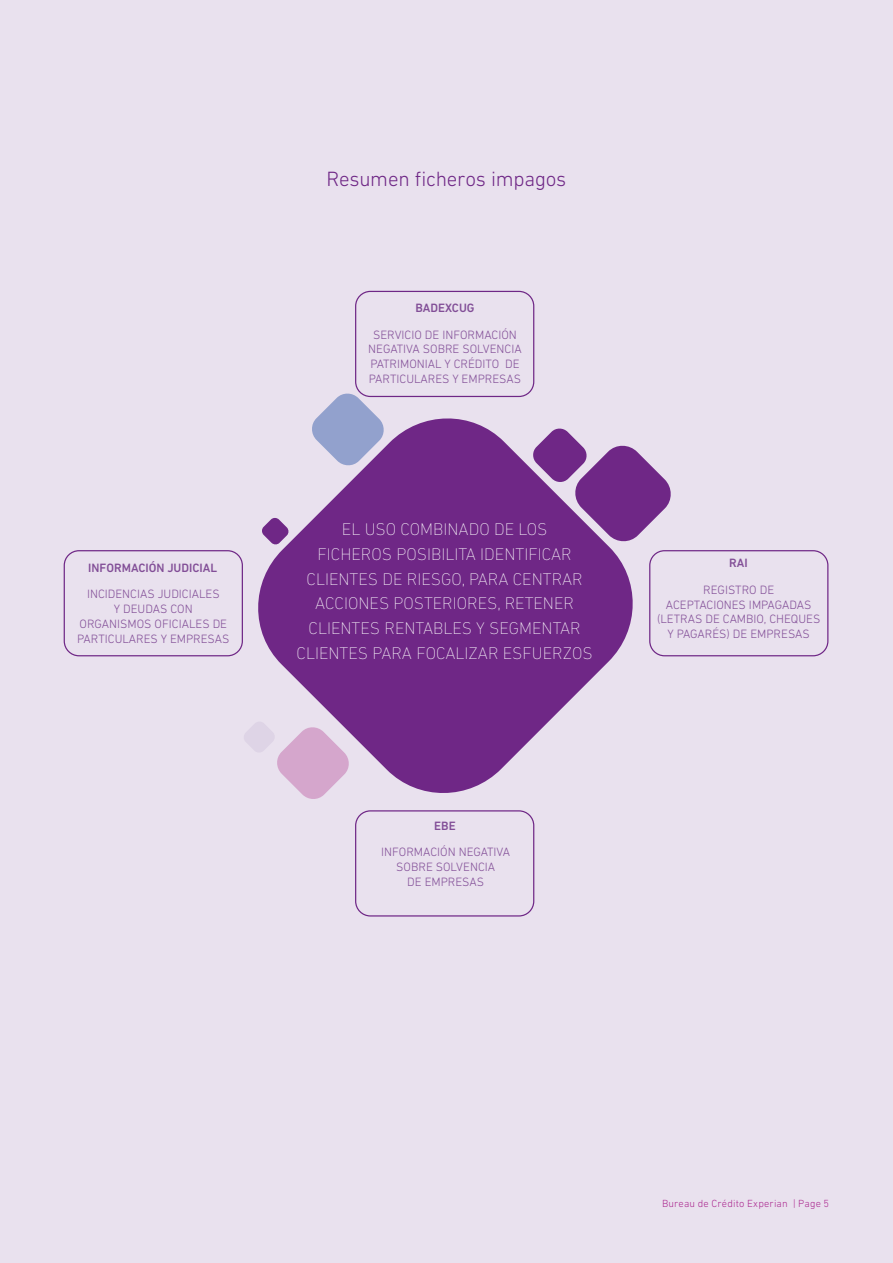
<style>
.page{position:relative;width:893px;height:1263px;background:#e9e1ee}
.page>*{position:absolute;margin:0;border:0;box-sizing:border-box;transform-origin:0 0}
.Headline_14_16{font:300 21px "DIN Next W1 G";letter-spacing:-.01em;color:#6f2786}
.t1{font:200 17.25px/24.8px "DIN Next W1 G";color:#fff;text-align:center}
.t2{font:300 12.3px/14.7px "DIN Next W1 G";color:#824e97;text-align:center}
.t3{font:500 12.3px "DIN Next W1 G";color:#824e97}
.Footer_Source_text_7{font:300 10.5px "DIN Next W1 G";letter-spacing:.02em;color:#ac2b91}
</style>
<div class="page">
<svg style="left:325px;top:392px;width:60px;height:18px"></svg>
<svg style="left:244px;top:729px;width:6px;height:16px"></svg>
<svg style="left:250px;top:410px;width:423px;height:389px;fill:#6f2786"></svg>
<div style="left:355px;top:291px;width:179px;height:106px;border:1px solid #6f2786;border-radius:15px"></div>
<div style="left:355px;top:810px;width:179px;height:106px;border:1px solid #6f2786;border-radius:15px"></div>
<div style="left:649px;top:550px;width:179px;height:106px;border:1px solid #6f2786;border-radius:15px"></div>
<div style="left:64px;top:550px;width:179px;height:106px;border:1px solid #6f2786;border-radius:15px"></div>
<p class="Headline_14_16" style="left:327px;top:167px;width:241px">Resumen ficheros impagos</p>
<p class="t3" style="left:415px;top:301px;width:61px">BADEXCUG</p>
<p class="t2" style="left:368px;top:327px;width:155px">SERVICIO DE INFORMACIÓN<br>NEGATIVA SOBRE SOLVENCIA<br>PATRIMONIAL Y CRÉDITO DE<br>PARTICULARES Y EMPRESAS</p>
<p class="t1" style="left:297px;top:517px;width:298px">EL USO COMBINADO DE LOS<br>FICHEROS POSIBILITA IDENTIFICAR<br>CLIENTES DE RIESGO, PARA CENTRAR<br>ACCIONES POSTERIORES, RETENER<br>CLIENTES RENTABLES Y SEGMENTAR<br>CLIENTES PARA FOCALIZAR ESFUERZOS</p>
<p class="t3" style="left:88px;top:561px;width:130px">INFORMACIÓN JUDICIAL</p>
<p class="t3" style="left:729px;top:556px;width:20px">RAI</p>
<p class="t2" style="left:703px;top:582px;width:72px">REGISTRO DE</p>
<p class="t2" style="left:657px;top:597px;width:165px">ACEPTACIONES IMPAGADAS (LETRAS DE CAMBIO, CHEQUES<br>Y PAGARÉS) DE EMPRESAS</p>
<p class="t2" style="left:77px;top:587px;width:154px">INCIDENCIAS JUDICIALES<br>Y DEUDAS CON<br>ORGANISMOS OFICIALES DE<br>PARTICULARES Y EMPRESAS</p>
<p class="t3" style="left:434px;top:818px;width:23px">EBE</p>
<p class="t2" style="left:381px;top:845px;width:131px">INFORMACIÓN NEGATIVA<br>SOBRE SOLVENCIA<br>DE EMPRESAS</p>
<p class="Footer_Source_text_7" style="left:662px;top:1197px;width:169px">Bureau de Crédito Experian | Page 5</p>
<p class="Footer_Source_text_7" style="left:665px;top:1197px;width:127px">Bureau de Crédito Experian</p>
</div>
